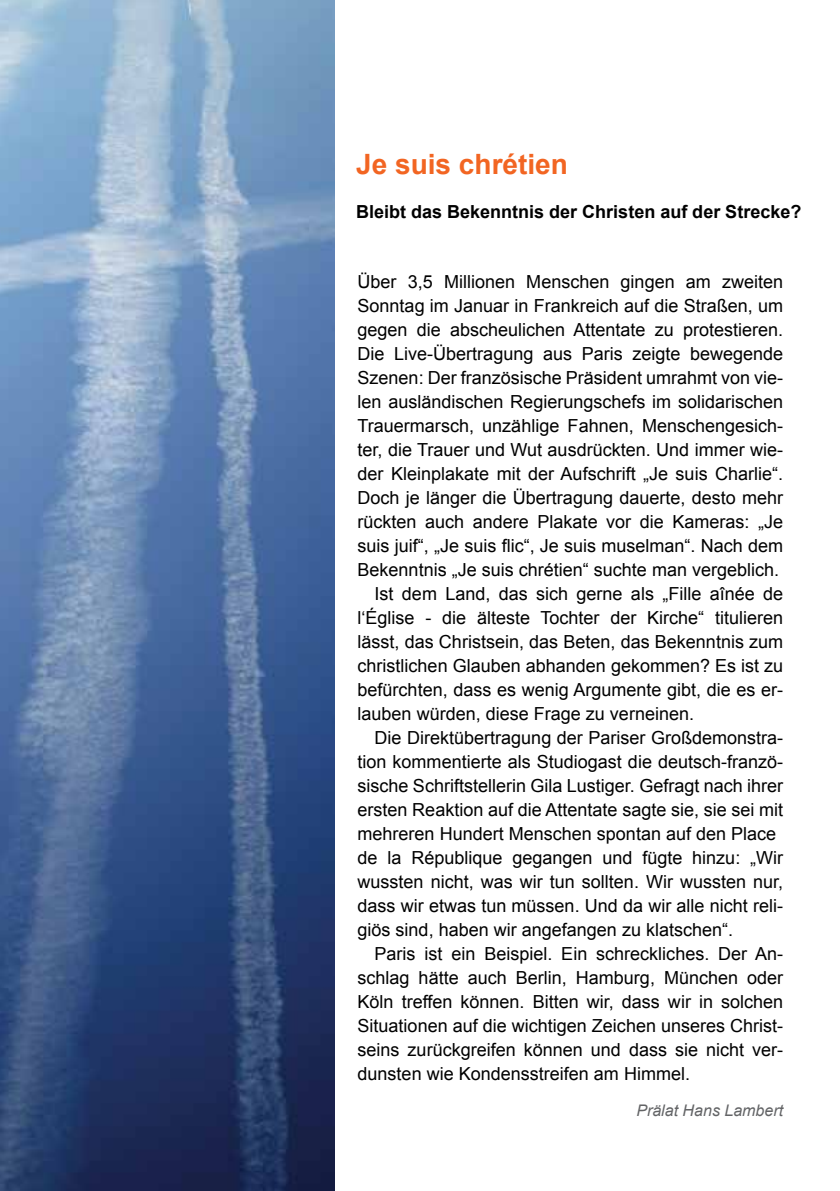
<style>
.page{position:relative;width:840px;height:1191px;background:#fff}
.page>*{position:absolute;margin:0;border:0;box-sizing:border-box;transform-origin:0 0}
.t1{font:700 28px "Arial";color:#f26522}
.t2{font:18px "Arial";color:#000}
.t3{font:700 18px "Arial";color:#000}
.t4{font:italic 16px "Arial";color:#636466}
</style>
<div class="page">
<img style="left:0;top:0;width:334px;height:1191px">
<h1 class="t1" style="left:356px;top:145px;width:213px">Je suis chrétien</h1>
<p class="t3" style="left:356px;top:199px;width:446px">Bleibt das Bekenntnis der Christen auf der Strecke?</p>
<p class="t2" style="left:357px;top:270px;width:427px">Über 3,5 Millionen Menschen gingen am zweiten</p>
<p class="t2" style="left:357px;top:294px;width:427px">Sonntag im Januar in Frankreich auf die Straßen, um</p>
<p class="t2" style="left:357px;top:318px;width:427px">gegen die abscheulichen Attentate zu protestieren.</p>
<p class="t2" style="left:357px;top:342px;width:427px">Die Live-Übertragung aus Paris zeigte bewegende</p>
<p class="t2" style="left:357px;top:366px;width:427px">Szenen: Der französische Präsident umrahmt von vie-</p>
<p class="t2" style="left:357px;top:390px;width:427px">len ausländischen Regierungschefs im solidarischen</p>
<p class="t2" style="left:357px;top:414px;width:427px">Trauermarsch, unzählige Fahnen, Menschengesich-</p>
<p class="t2" style="left:357px;top:438px;width:427px">ter, die Trauer und Wut ausdrückten. Und immer wie-</p>
<p class="t2" style="left:357px;top:462px;width:427px">der Kleinplakate mit der Aufschrift „Je suis Charlie“.</p>
<p class="t2" style="left:357px;top:486px;width:427px">Doch je länger die Übertragung dauerte, desto mehr</p>
<p class="t2" style="left:357px;top:510px;width:427px">rückten auch andere Plakate vor die Kameras: „Je</p>
<p class="t2" style="left:357px;top:534px;width:427px">suis juif“, „Je suis flic“, Je suis muselman“. Nach dem</p>
<p class="t2" style="left:357px;top:558px;width:423px">Bekenntnis „Je suis chrétien“ suchte man vergeblich.</p>
<p class="t2" style="left:374px;top:582px;width:410px">Ist dem Land, das sich gerne als „Fille aînée de</p>
<p class="t2" style="left:357px;top:606px;width:427px">l‘Église - die älteste Tochter der Kirche“ titulieren</p>
<p class="t2" style="left:357px;top:630px;width:427px">lässt, das Christsein, das Beten, das Bekenntnis zum</p>
<p class="t2" style="left:357px;top:654px;width:427px">christlichen Glauben abhanden gekommen? Es ist zu</p>
<p class="t2" style="left:357px;top:678px;width:427px">befürchten, dass es wenig Argumente gibt, die es er-</p>
<p class="t2" style="left:357px;top:702px;width:338px">lauben würden, diese Frage zu verneinen.</p>
<p class="t2" style="left:374px;top:726px;width:410px">Die Direktübertragung der Pariser Großdemonstra-</p>
<p class="t2" style="left:357px;top:750px;width:427px">tion kommentierte als Studiogast die deutsch-franzö-</p>
<p class="t2" style="left:357px;top:774px;width:427px">sische Schriftstellerin Gila Lustiger. Gefragt nach ihrer</p>
<p class="t2" style="left:357px;top:798px;width:427px">ersten Reaktion auf die Attentate sagte sie, sie sei mit</p>
<p class="t2" style="left:357px;top:822px;width:420px">mehreren Hundert Menschen spontan auf den Place</p>
<p class="t2" style="left:357px;top:846px;width:427px">de la République gegangen und fügte hinzu: „Wir</p>
<p class="t2" style="left:357px;top:870px;width:427px">wussten nicht, was wir tun sollten. Wir wussten nur,</p>
<p class="t2" style="left:357px;top:894px;width:427px">dass wir etwas tun müssen. Und da wir alle nicht reli-</p>
<p class="t2" style="left:357px;top:918px;width:377px">giös sind, haben wir angefangen zu klatschen“.</p>
<p class="t2" style="left:374px;top:942px;width:410px">Paris ist ein Beispiel. Ein schreckliches. Der An-</p>
<p class="t2" style="left:357px;top:966px;width:427px">schlag hätte auch Berlin, Hamburg, München oder</p>
<p class="t2" style="left:357px;top:990px;width:427px">Köln treffen können. Bitten wir, dass wir in solchen</p>
<p class="t2" style="left:357px;top:1014px;width:427px">Situationen auf die wichtigen Zeichen unseres Christ-</p>
<p class="t2" style="left:357px;top:1038px;width:427px">seins zurückgreifen können und dass sie nicht ver-</p>
<p class="t2" style="left:357px;top:1062px;width:334px">dunsten wie Kondensstreifen am Himmel.</p>
<p class="t4" style="left:636px;top:1100px;width:148px">Prälat Hans Lambert</p>
</div>
